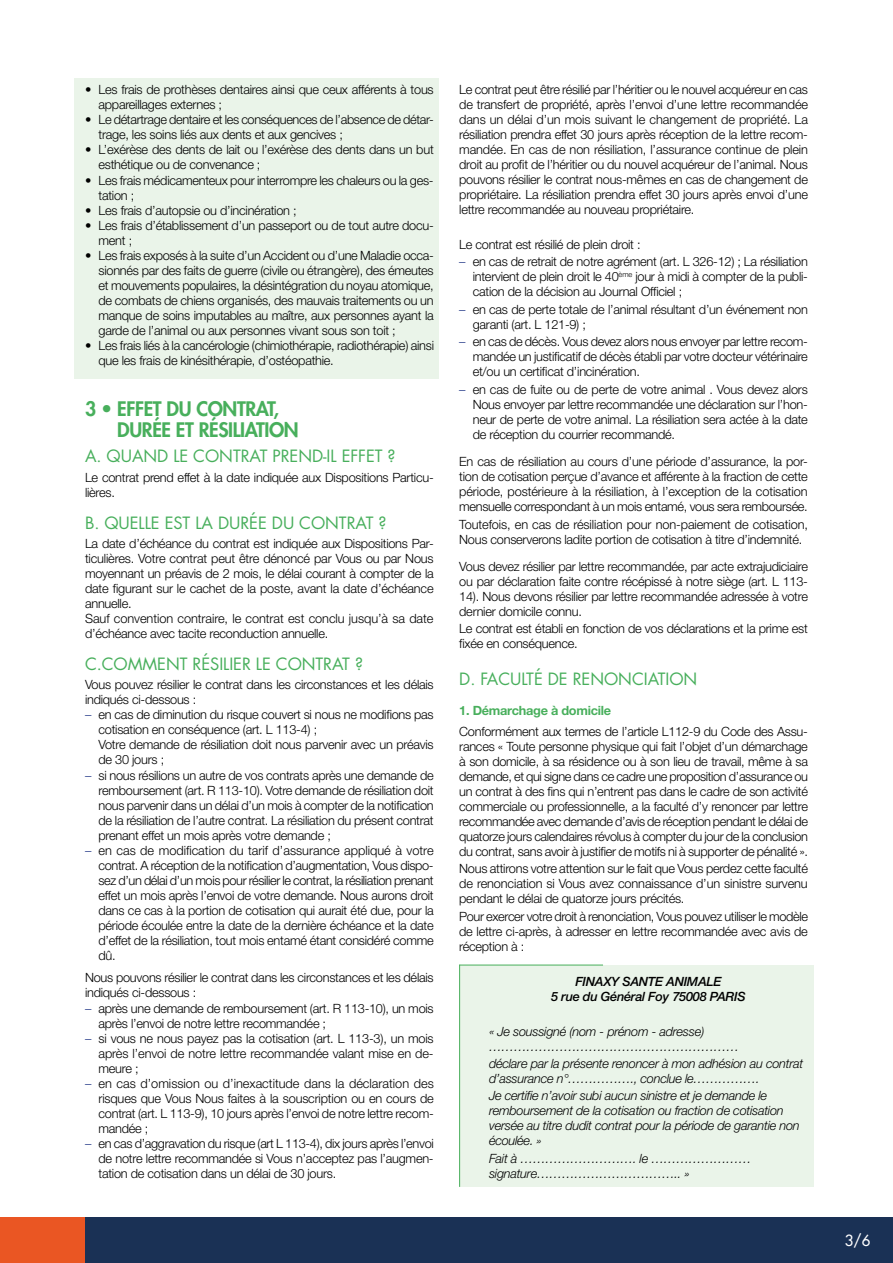
<style>
.page{position:relative;width:893px;height:1263px;background:#fff}
.page>*{position:absolute;margin:0;border:0;box-sizing:border-box;transform-origin:0 0}
.t1{font:800 19.5px/21px "Futura";letter-spacing:-.02em;color:#48af5c}
.t2{font:16.5px "Futura";letter-spacing:-.005em;color:#48af5c}
.t3{font:15px "Futura";color:#fff}
.t4{font:300 12.75px/15px "Helvetica Neue LT Std";letter-spacing:-.02em;color:#000}
.t5{font:italic 300 12.75px/15px "Helvetica Neue LT Std";letter-spacing:-.02em;color:#000}
.t6{font:italic 500 12.75px/15px "Helvetica Neue LT Std";letter-spacing:-.02em;color:#000;text-align:center}
.t7{font:700 12.75px "Helvetica Neue LT Std";letter-spacing:-.02em;color:#48af5c}
.s1{color:#273d8a}
</style>
<div class="page">
<div style="left:74px;top:79px;width:364px;height:300px;background:#eaf4e9"></div>
<div style="left:459px;top:965px;width:354px;height:222px;background:#eaf4e9"></div>
<div style="left:85px;top:1217px;width:808px;height:46px;background:#1a3155"></div>
<hr style="left:459px;top:965px;width:1px;height:222px;background:#48af5c">
<hr style="left:459px;top:965px;width:144px;height:1px;background:#48af5c">
<div style="left:0;top:1217px;width:45px;height:46px;background:#ea5623"></div>
<div style="left:42px;top:1217px;width:43px;height:46px;background:#ea5623"></div>
<p class="t4" style="left:99px;top:82px;width:337px;text-indent:-14px">• Les frais de prothèses dentaires ainsi que ceux afférents à tous appareillages externes ;</p>
<p class="t4" style="left:99px;top:112px;width:337px;text-indent:-14px">• Le détartrage dentaire et les conséquences de l’absence de détar&shy;trage, les soins liés aux dents et aux gencives ;</p>
<p class="t4" style="left:99px;top:142px;width:337px;text-indent:-14px">• L’exérèse des dents de lait ou l’exérèse des dents dans un but esthétique ou de convenance ;</p>
<p class="t4" style="left:99px;top:172px;width:337px;text-indent:-14px">• Les frais médicamenteux pour interrompre les chaleurs ou la ges&shy;tation ;</p>
<p class="t4" style="left:85px;top:202px;width:213px">• Les frais d’autopsie ou d’incinération ;</p>
<p class="t4" style="left:99px;top:217px;width:337px;text-indent:-14px">• Les frais d’établissement d’un passeport ou de tout autre docu&shy;ment ;</p>
<p class="t4" style="left:99px;top:248px;width:337px;text-align:justify;text-indent:-14px">• Les frais exposés à la suite d’un Accident ou d’une Maladie occa&shy;sionnés par des faits de guerre (civile ou étrangère), des émeutes et mouvements populaires, la désintégration du noyau atomique, de combats de chiens organisés, des mauvais traitements ou un manque de soins imputables au maître, aux personnes ayant la garde de l’animal ou aux personnes vivant sous son toit ;</p>
<p class="t4" style="left:99px;top:338px;width:337px;text-indent:-14px">• Les frais liés à la cancérologie (chimiothérapie, radiothérapie) ainsi que les frais de kinésithérapie, d’ostéopathie.</p>
<h1 class="t1" style="left:117px;top:398px;width:183px;text-indent:-32px">3 • EFFET DU CONTRAT,<br>DURÉE ET RÉSILIATION</h1>
<p class="t2" style="left:85px;top:445px;width:312px">A. QUAND LE CONTRAT PREND-IL EFFET ?</p>
<p class="t4" style="left:85px;top:470px;width:350px">Le contrat prend effet à la date indiquée aux Dispositions Particu&shy;lières.</p>
<p class="t2" style="left:85px;top:511px;width:303px">B. QUELLE EST LA DURÉE DU CONTRAT ?</p>
<p class="t4" style="left:85px;top:536px;width:350px">La date d’échéance du contrat est indiquée aux Dispositions Par&shy;ticulières. Votre contrat peut être dénoncé par Vous ou par Nous moyennant un préavis de 2 mois, le délai courant à compter de la date figurant sur le cachet de la poste, avant la date d’échéance annuelle.<br>Sauf convention contraire, le contrat est conclu jusqu’à sa date d’échéance avec tacite reconduction annuelle.</p>
<p class="t2" style="left:85px;top:652px;width:280px">C.COMMENT RÉSILIER LE CONTRAT ?</p>
<p class="t4" style="left:85px;top:677px;width:350px">Vous pouvez résilier le contrat dans les circonstances et les délais indiqués ci-dessous :</p>
<p class="t4" style="left:99px;top:707px;width:337px;text-indent:-14px"><span class="s1">–</span> en cas de diminution du risque couvert si nous ne modifions pas cotisation en conséquence (art. L 113-4) ;<br>Votre demande de résiliation doit nous parvenir avec un préavis de 30 jours ;</p>
<p class="t4" style="left:99px;top:767px;width:337px;text-align:justify;text-indent:-14px"><span class="s1">–</span> si nous résilions un autre de vos contrats après une demande de remboursement (art. R 113-10). Votre demande de résiliation doit nous parvenir dans un délai d’un mois à compter de la notification de la résiliation de l’autre contrat. La résiliation du présent contrat prenant effet un mois après votre demande ;</p>
<p class="t4" style="left:99px;top:842px;width:337px;text-align:justify;text-indent:-14px"><span class="s1">–</span> en cas de modification du tarif d’assurance appliqué à votre contrat. A réception de la notification d’augmentation, Vous dispo&shy;sez d’un délai d’un mois pour résilier le contrat, la résiliation prenant effet un mois après l’envoi de votre demande. Nous aurons droit dans ce cas à la portion de cotisation qui aurait été due, pour la période écoulée entre la date de la dernière échéance et la date d’effet de la résiliation, tout mois entamé étant considéré comme dû.</p>
<p class="t4" style="left:85px;top:970px;width:350px">Nous pouvons résilier le contrat dans les circonstances et les délais indiqués ci-dessous :</p>
<p class="t4" style="left:99px;top:1000px;width:337px;text-indent:-14px"><span class="s1">–</span> après une demande de remboursement (art. R 113-10), un mois après l’envoi de notre lettre recommandée ;</p>
<p class="t4" style="left:99px;top:1030px;width:337px;text-align:justify;text-indent:-14px"><span class="s1">–</span> si vous ne nous payez pas la cotisation (art. L 113-3), un mois après l’envoi de notre lettre recommandée valant mise en de&shy;meure ;</p>
<p class="t4" style="left:99px;top:1075px;width:337px;text-align:justify;text-indent:-14px"><span class="s1">–</span> en cas d’omission ou d’inexactitude dans la déclaration des risques que Vous Nous faites à la souscription ou en cours de contrat (art. L 113-9), 10 jours après l’envoi de notre lettre recom&shy;mandée ;</p>
<p class="t4" style="left:99px;top:1135px;width:337px;text-align:justify;text-indent:-14px"><span class="s1">–</span> en cas d’aggravation du risque (art L 113-4), dix jours après l’envoi de notre lettre recommandée si Vous n’acceptez pas l’augmen&shy;tation de cotisation dans un délai de 30 jours.</p>
<p class="t4" style="left:459px;top:82px;width:350px;text-align:justify">Le contrat peut être résilié par l’héritier ou le nouvel acquéreur en cas de transfert de propriété, après l’envoi d’une lettre recommandée dans un délai d’un mois suivant le changement de propriété. La résiliation prendra effet 30 jours après réception de la lettre recom&shy;mandée. En cas de non résiliation, l’assurance continue de plein droit au profit de l’héritier ou du nouvel acquéreur de l’animal. Nous pouvons résilier le contrat nous-mêmes en cas de changement de propriétaire. La résiliation prendra effet 30 jours après envoi d’une lettre recommandée au nouveau propriétaire.</p>
<p class="t4" style="left:459px;top:237px;width:183px">Le contrat est résilié de plein droit :</p>
<p class="t4" style="left:473px;top:254px;width:337px;text-align:justify;text-indent:-14px"><span class="s1">–</span> en cas de retrait de notre agrément (art. L 326-12) ; La résiliation intervient de plein droit le 40<sup>ème</sup> jour à midi à compter de la publi&shy;cation de la décision au Journal Officiel ;</p>
<p class="t4" style="left:473px;top:302px;width:337px;text-indent:-14px"><span class="s1">–</span> en cas de perte totale de l’animal résultant d’un événement non garanti (art. L 121-9) ;</p>
<p class="t4" style="left:473px;top:334px;width:337px;text-align:justify;text-indent:-14px"><span class="s1">–</span> en cas de décès. Vous devez alors nous envoyer par lettre recom&shy;mandée un justificatif de décès établi par votre docteur vétérinaire et/ou un certificat d’incinération.</p>
<p class="t4" style="left:473px;top:381px;width:337px;text-align:justify;text-indent:-14px"><span class="s1">–</span> en cas de fuite ou de perte de votre animal . Vous devez alors Nous envoyer par lettre recommandée une déclaration sur l’hon&shy;neur de perte de votre animal. La résiliation sera actée à la date de réception du courrier recommandé.</p>
<p class="t4" style="left:459px;top:454px;width:350px;text-align:justify">En cas de résiliation au cours d’une période d’assurance, la por&shy;tion de cotisation perçue d’avance et afférente à la fraction de cette période, postérieure à la résiliation, à l’exception de la cotisation mensuelle correspondant à un mois entamé, vous sera remboursée.</p>
<p class="t4" style="left:459px;top:516px;width:350px">Toutefois, en cas de résiliation pour non-paiement de cotisation,<br>Nous conserverons ladite portion de cotisation à titre d’indemnité.</p>
<p class="t4" style="left:459px;top:559px;width:350px;text-align:justify">Vous devez résilier par lettre recommandée, par acte extrajudiciaire ou par déclaration faite contre récépissé à notre siège (art. L 113- 14). Nous devons résilier par lettre recommandée adressée à votre dernier domicile connu.</p>
<p class="t4" style="left:459px;top:621px;width:350px">Le contrat est établi en fonction de vos déclarations et la prime est fixée en conséquence.</p>
<p class="t2" style="left:459px;top:667px;width:240px">D. FACULTÉ DE RENONCIATION</p>
<p class="t7" style="left:459px;top:703px;width:154px">1. Démarchage à domicile</p>
<p class="t4" style="left:459px;top:724px;width:350px;text-align:justify">Conformément aux termes de l’article L112-9 du Code des Assu&shy;rances « Toute personne physique qui fait l’objet d’un démarchage à son domicile, à sa résidence ou à son lieu de travail, même à sa demande, et qui signe dans ce cadre une proposition d’assurance ou un contrat à des fins qui n’entrent pas dans le cadre de son activité commerciale ou professionnelle, a la faculté d’y renoncer par lettre recommandée avec demande d’avis de réception pendant le délai de quatorze jours calendaires révolus à compter du jour de la conclusion du contrat, sans avoir à justifier de motifs ni à supporter de pénalité ».</p>
<p class="t4" style="left:459px;top:861px;width:350px;text-align:justify">Nous attirons votre attention sur le fait que Vous perdez cette faculté de renonciation si Vous avez connaissance d’un sinistre survenu pendant le délai de quatorze jours précités.</p>
<p class="t4" style="left:459px;top:908px;width:350px;text-align:justify">Pour exercer votre droit à renonciation, Vous pouvez utiliser le modèle de lettre ci-après, à adresser en lettre recommandée avec avis de réception à :</p>
<p class="t6" style="left:551px;top:973px;width:196px">FINAXY SANTE ANIMALE<br>5 rue du Général Foy 75008 PARIS</p>
<p class="t5" style="left:489px;top:1023px;width:252px">« Je soussigné (nom - prénom - adresse) ……………………………………………………</p>
<p class="t5" style="left:489px;top:1056px;width:316px">déclare par la présente renoncer à mon adhésion au contrat d’assurance n°……………., conclue le…………….</p>
<p class="t5" style="left:489px;top:1088px;width:312px">Je certifie n’avoir subi aucun sinistre et je demande le remboursement de la cotisation ou fraction de cotisation versée au titre dudit contrat pour la période de garantie non écoulée. »</p>
<p class="t5" style="left:489px;top:1151px;width:264px">Fait à ………………………. le …………………… signature…………………………….. »</p>
<p class="t3" style="left:845px;top:1231px;width:27px">3/6</p>
</div>
